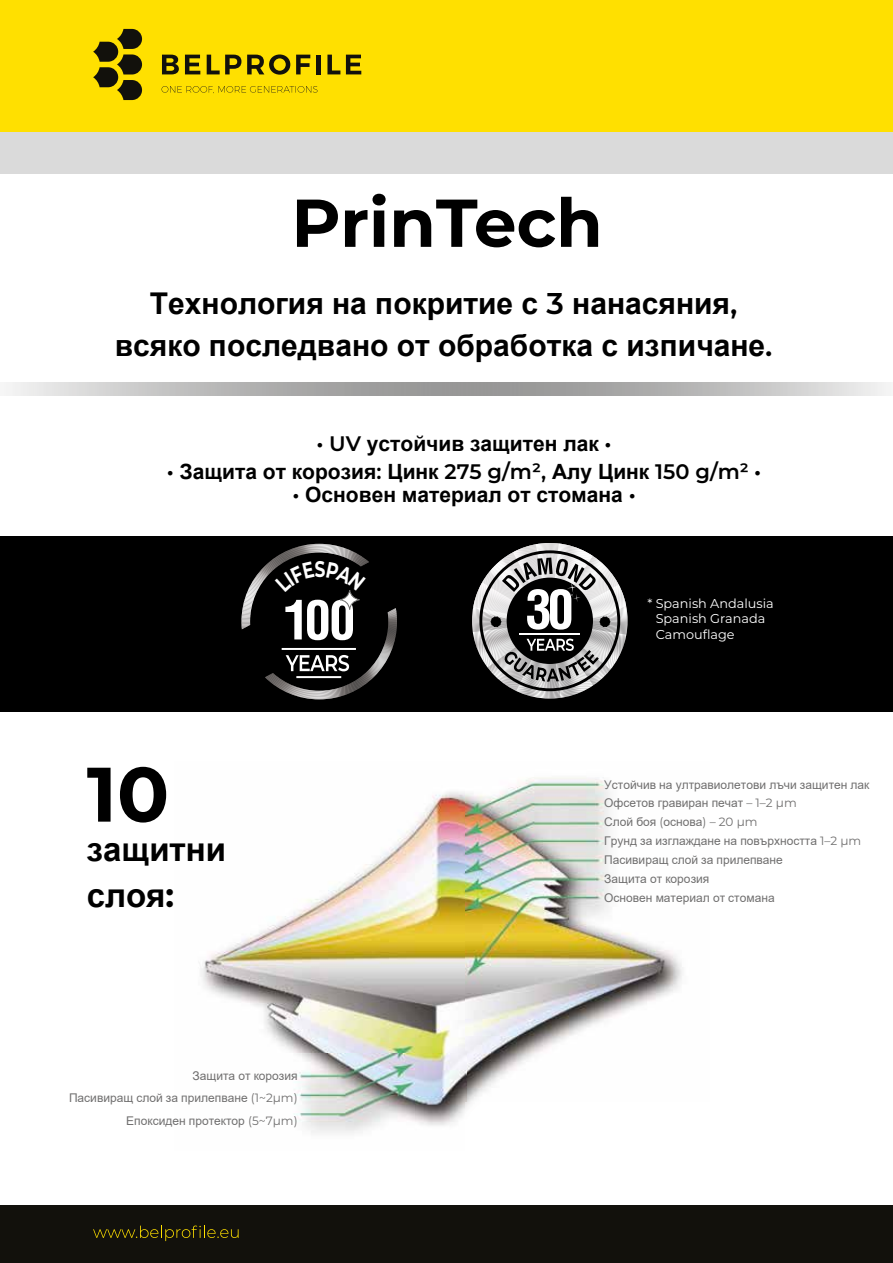
<style>
.page{position:relative;width:893px;height:1263px;background:#fff}
.page>*{position:absolute;margin:0;border:0;box-sizing:border-box;transform-origin:0 0}
.t1{font:700 77.1px "Montserrat";color:#000}
.t2{font:700 67.5px "Montserrat";letter-spacing:-.005em;color:#000}
.t3{font:700 33px/46.2px "Arial";color:#000}
.t4{font:700 30px/42px "Arial";color:#000;text-align:center}
.t5{font:700 21px "Arial";color:#000}
.t6{font:12.9px/15.5px "Montserrat";color:#fff}
.t7{font:12px/18.9px "Arial";color:#706f6f}
.s1{font-family:"Montserrat";font-weight:600}
.s2{font-family:"Montserrat"}
</style>
<div class="page">
<div style="left:0;top:0;width:893px;height:133px;background:#ffe000"></div>
<div style="left:0;top:1205px;width:893px;height:58px;background:#12110c"></div>
<svg style="left:93px;top:1225px;width:146px;height:16px"></svg>
<svg style="left:93px;top:29px;width:49px;height:71px"></svg>
<svg style="left:162px;top:55px;width:17px;height:19px"></svg>
<svg style="left:185px;top:55px;width:15px;height:19px"></svg>
<svg style="left:207px;top:55px;width:34px;height:19px"></svg>
<svg style="left:247px;top:54px;width:43px;height:21px"></svg>
<svg style="left:296px;top:55px;width:14px;height:19px"></svg>
<hr style="left:316px;top:55px;width:4px;height:19px;background:#12110c">
<svg style="left:327px;top:55px;width:13px;height:19px"></svg>
<svg style="left:346px;top:55px;width:15px;height:19px"></svg>
<svg style="left:162px;top:86px;width:155px;height:7px"></svg>
<div style="left:0;top:536px;width:893px;height:175px;background:#000"></div>
<div style="left:0;top:133px;width:893px;height:41px;background:#dadada"></div>
<img style="left:201px;top:777px;width:481px;height:356px">
<svg style="left:472px;top:543px;width:156px;height:156px"></svg>
<svg style="left:241px;top:544px;width:156px;height:155px"></svg>
<h2 class="t2" style="left:291px;top:174px;width:313px">PrinTech</h2>
<h3 class="t4" style="left:115px;top:282px;width:659px">Технология на покритие с <span class="s1">3</span> нанасяния<span class="s1">, </span>всяко последвано от обработка с изпичане<span class="s1">.</span></h3>
<h3 class="t5" style="left:316px;top:432px;width:297px"><span class="s1">• UV</span> устойчив защитен лак <span class="s1">•</span></h3>
<h3 class="t5" style="left:167px;top:459px;width:596px"><span class="s1">•</span> Защита от корозия<span class="s1">:</span> Цинк <span class="s1">275 g/m²,</span> Алу Цинк <span class="s1">150 g/m² •</span></h3>
<h3 class="t5" style="left:292px;top:483px;width:345px"><span class="s1">•</span> Основен материал от стомана <span class="s1">•</span></h3>
<h1 class="t1" style="left:87px;top:739px;width:84px">10</h1>
<h3 class="t3" style="left:87px;top:827px;width:141px">защитни слоя<span class="s2">:</span></h3>
<p class="t7" style="left:69px;top:1065px;width:230px;line-height:22.4px;text-align:right">Защита от корозия<br>Пасивиращ слой за прилепване <span class="s2">(1~2µm)<br></span>Епоксиден протектор <span class="s2">(5~7µm)</span></p>
<p class="t6" style="left:656px;top:595px;width:120px;text-indent:-8px">* Spanish Andalusia<br>Spanish Granada<br>Camouflage</p>
<p class="t7" style="left:604px;top:775px;width:267px">Устойчив на ултравиолетови лъчи защитен лак<br>Офсетов гравиран печат <span class="s2">– 1–2 µm<br></span>Слой боя <span class="s2">(</span>основа<span class="s2">) – 20 µm<br></span>Грунд за изглаждане на повърхността <span class="s2">1–2 µm<br></span>Пасивиращ слой за прилепване<br>Защита от корозия<br>Основен материал от стомана</p>
</div>
